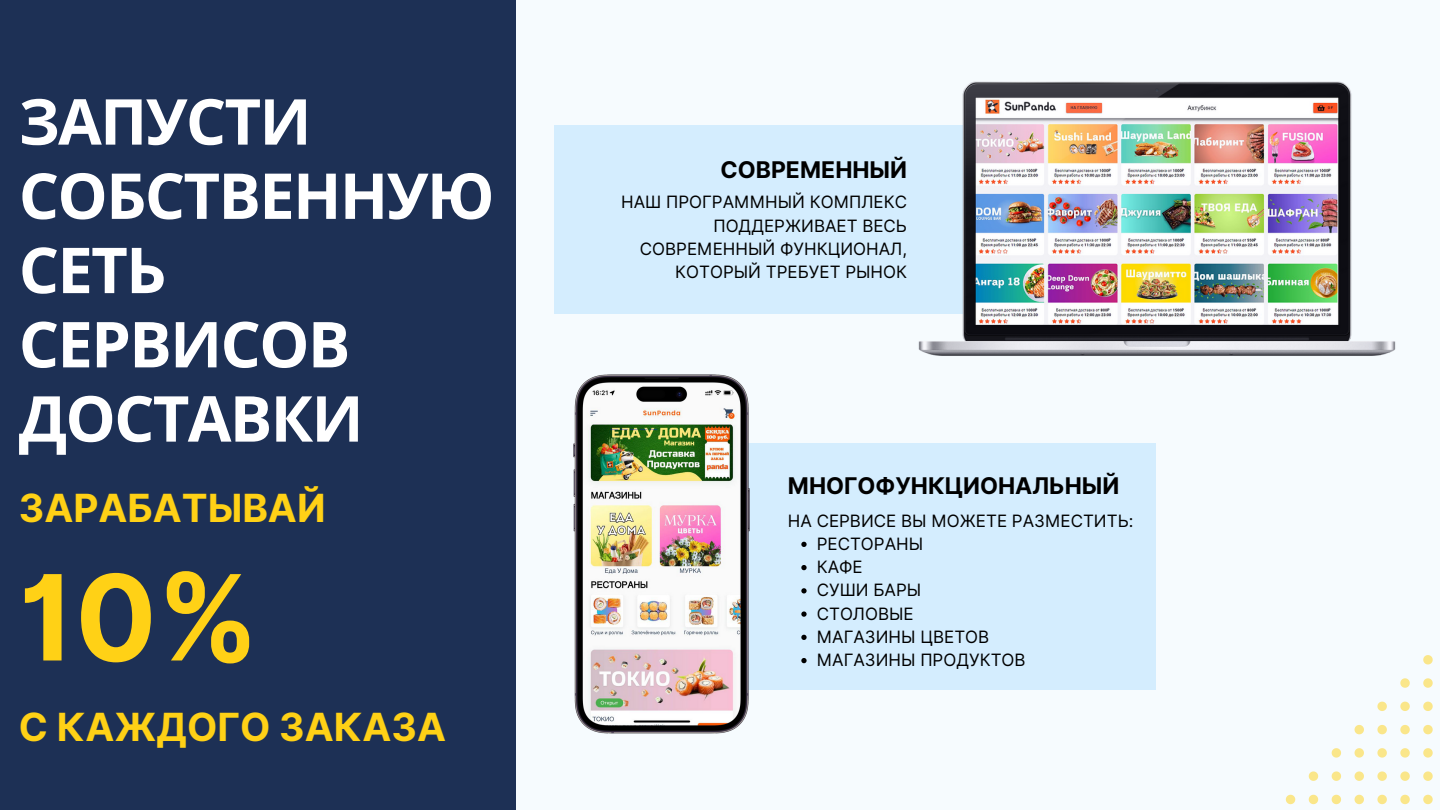
<style>
.page{position:relative;width:1440px;height:810px;background:#f6fbfe}
.page>*{position:absolute;margin:0;border:0;box-sizing:border-box;transform-origin:0 0}
.t1{font:700 118.8px "Inter";color:#ffd116}
.t2{font:700 63.3px/74.2px "Noto Sans";letter-spacing:-.025em;color:#fff}
.t3{font:700 38.8px "Inter";color:#ffd116}
.t4{font:700 23px "Inter";color:#000}
.t5{font:17px/23.2px "Inter";color:#000;text-align:right}
</style>
<div class="page">
<div style="left:1px;top:0;width:515px;height:810px;background:#1d3055"></div>
<div style="left:732px;top:444px;width:424px;height:246px;background:#d4edfe"></div>
<div style="left:554px;top:125px;width:415px;height:189px;background:#d4edfe"></div>
<img style="left:918px;top:81px;width:478px;height:275px">
<img style="left:573px;top:374px;width:199px;height:360px">
<svg style="left:801px;top:542px;width:6px;height:5px"></svg>
<svg style="left:801px;top:565px;width:6px;height:5px"></svg>
<svg style="left:801px;top:588px;width:6px;height:5px"></svg>
<svg style="left:801px;top:611px;width:6px;height:6px"></svg>
<svg style="left:801px;top:635px;width:6px;height:5px"></svg>
<svg style="left:801px;top:658px;width:6px;height:5px"></svg>
<svg style="left:1286px;top:795px;width:9px;height:9px"></svg>
<svg style="left:1309px;top:795px;width:9px;height:9px"></svg>
<svg style="left:1309px;top:771px;width:9px;height:10px"></svg>
<svg style="left:1332px;top:795px;width:9px;height:9px"></svg>
<svg style="left:1332px;top:771px;width:9px;height:10px"></svg>
<svg style="left:1332px;top:748px;width:9px;height:10px"></svg>
<svg style="left:1355px;top:795px;width:9px;height:9px"></svg>
<svg style="left:1355px;top:771px;width:9px;height:10px"></svg>
<svg style="left:1355px;top:748px;width:9px;height:10px"></svg>
<svg style="left:1355px;top:725px;width:9px;height:9px"></svg>
<svg style="left:1377px;top:795px;width:10px;height:9px"></svg>
<svg style="left:1377px;top:771px;width:10px;height:10px"></svg>
<svg style="left:1377px;top:748px;width:10px;height:10px"></svg>
<svg style="left:1377px;top:725px;width:10px;height:9px"></svg>
<svg style="left:1377px;top:702px;width:10px;height:9px"></svg>
<svg style="left:1400px;top:795px;width:10px;height:9px"></svg>
<svg style="left:1400px;top:771px;width:10px;height:10px"></svg>
<svg style="left:1400px;top:748px;width:10px;height:10px"></svg>
<svg style="left:1400px;top:725px;width:10px;height:9px"></svg>
<svg style="left:1400px;top:702px;width:10px;height:9px"></svg>
<svg style="left:1400px;top:678px;width:10px;height:10px"></svg>
<svg style="left:1423px;top:795px;width:10px;height:9px"></svg>
<svg style="left:1423px;top:771px;width:10px;height:10px"></svg>
<svg style="left:1423px;top:748px;width:10px;height:10px"></svg>
<svg style="left:1423px;top:725px;width:10px;height:9px"></svg>
<svg style="left:1423px;top:702px;width:10px;height:9px"></svg>
<svg style="left:1423px;top:678px;width:10px;height:10px"></svg>
<svg style="left:1423px;top:655px;width:10px;height:9px"></svg>
<p class="t2" style="left:19px;top:83px;width:477px">ЗАПУСТИ<br>СОБСТВЕННУЮ<br>СЕТЬ<br>СЕРВИСОВ<br>ДОСТАВКИ</p>
<p class="t3" style="left:19px;top:484px;width:308px">ЗАРАБАТЫВАЙ</p>
<p class="t1" style="left:19px;top:546px;width:242px">10%</p>
<p class="t3" style="left:19px;top:704px;width:429px">С КАЖДОГО ЗАКАЗА</p>
<p class="t4" style="left:721px;top:156px;width:188px">СОВРЕМЕННЫЙ</p>
<p class="t5" style="left:621px;top:191px;width:287px">НАШ ПРОГРАММНЫЙ КОМПЛЕКС<br>ПОДДЕРЖИВАЕТ ВЕСЬ<br>СОВРЕМЕННЫЙ ФУНКЦИОНАЛ,<br>КОТОРЫЙ ТРЕБУЕТ РЫНОК</p>
<p class="t4" style="left:788px;top:472px;width:333px">МНОГОФУНКЦИОНАЛЬНЫЙ</p>
<p class="t5" style="left:788px;top:509px;width:347px">НА СЕРВИСЕ ВЫ МОЖЕТЕ РАЗМЕСТИТЬ:</p>
<p class="t5" style="left:817px;top:532px;width:108px">РЕСТОРАНЫ</p>
<p class="t5" style="left:817px;top:555px;width:48px">КАФЕ</p>
<p class="t5" style="left:817px;top:579px;width:106px">СУШИ БАРЫ</p>
<p class="t5" style="left:817px;top:602px;width:98px">СТОЛОВЫЕ</p>
<p class="t5" style="left:817px;top:625px;width:174px">МАГАЗИНЫ ЦВЕТОВ</p>
<p class="t5" style="left:817px;top:648px;width:210px">МАГАЗИНЫ ПРОДУКТОВ</p>
</div>
